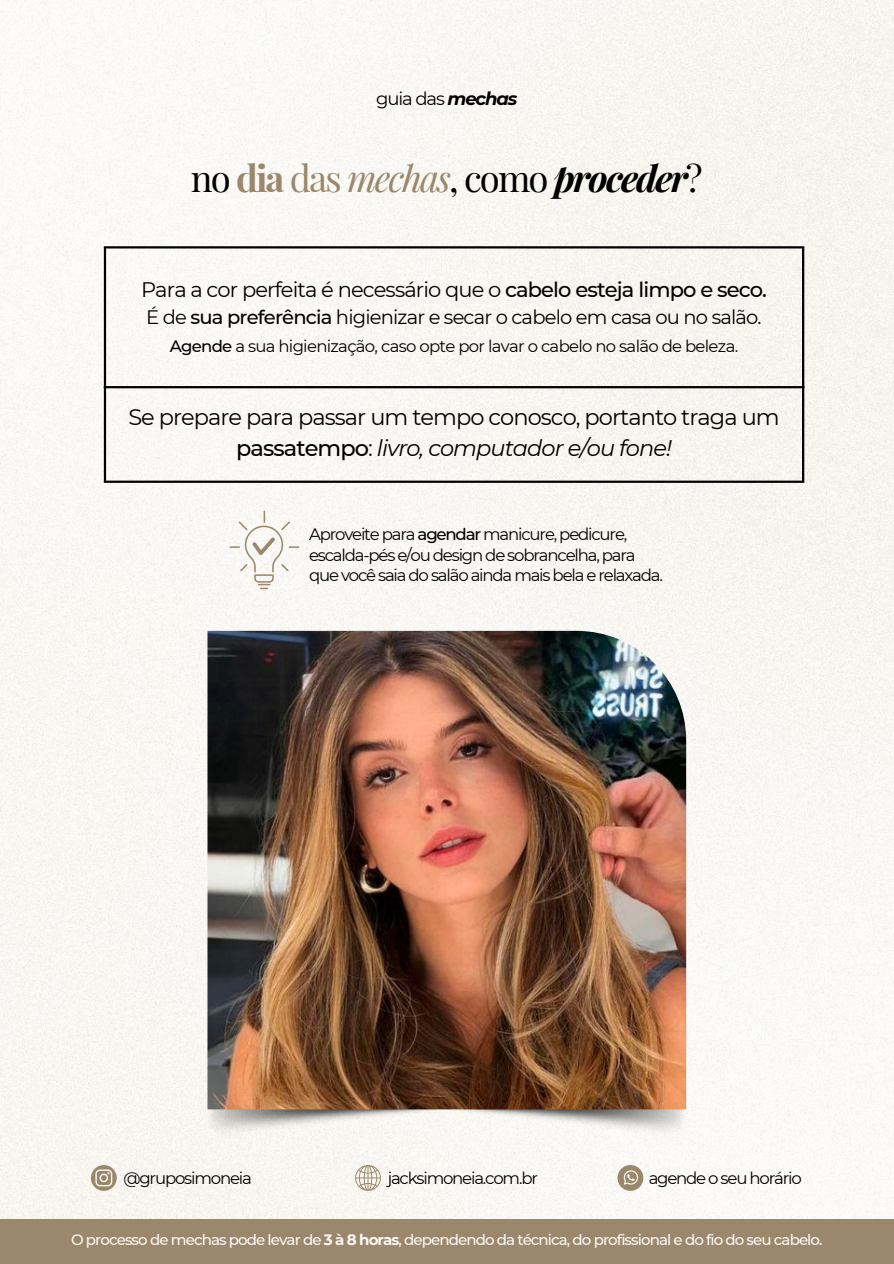
<style>
.page{position:relative;width:894px;height:1264px;background:#fff}
.page>*{position:absolute;margin:0;border:0;box-sizing:border-box;transform-origin:0 0}
.t1{font:36.45px "Playfair Display";letter-spacing:-.05em;color:#000}
.t2{font:22.5px/30.3px "Montserrat";letter-spacing:-.04em;color:#000;text-align:center}
.t3{font:21px "Montserrat";letter-spacing:-.04em;color:#000}
.t4{font:19.5px "Montserrat";letter-spacing:-.04em;color:#000}
.t5{font:18px "Montserrat";letter-spacing:-.06em;color:#000}
.t6{font:16.5px/20.2px "Montserrat";letter-spacing:-.07em;color:#000}
.t7{font:16.5px "Montserrat";letter-spacing:-.04em;color:#000}
.t8{font:500 15px "Montserrat";letter-spacing:-.06em;color:#faf8f5}
.s1{font-weight:700;font-style:italic}
.s2{font-weight:700;color:#9b886c}
.s3{color:#9b886c}
.s4{font-style:italic;color:#9b886c}
.s5{font-weight:500}
.s6{font-style:italic}
.s7{font-weight:700}
</style>
<div class="page">
<div style="left:0;top:0;width:893px;height:1219px;background:#f9f7f3"></div>
<hr style="left:104px;top:248px;width:2px;height:232px;background:#000">
<hr style="left:801px;top:248px;width:3px;height:232px;background:#000">
<hr style="left:104px;top:246px;width:700px;height:2px;background:#000">
<hr style="left:104px;top:386px;width:700px;height:2px;background:#000">
<hr style="left:104px;top:480px;width:700px;height:3px;background:#000">
<div style="left:0;top:1219px;width:893px;height:44px;background:#9b886c"></div>
<svg style="left:617px;top:1164px;width:26px;height:26px"></svg>
<svg style="left:91px;top:1164px;width:26px;height:26px"></svg>
<svg style="left:355px;top:1164px;width:26px;height:26px"></svg>
<svg style="left:229px;top:510px;width:70px;height:79px"></svg>
<img style="left:206px;top:1093px;width:481px;height:51px">
<img style="left:207px;top:631px;width:479px;height:478px">
<p class="t5" style="left:376px;top:88px;width:143px">guia das <span class="s1">mechas</span></p>
<h1 class="t1" style="left:191px;top:152px;width:513px">no <span class="s2">dia</span> <span class="s3">das</span> <span class="s4">mechas</span>, como <span class="s1">proceder</span>?</h1>
<p class="t3" style="left:141px;top:277px;width:627px">Para a cor perfeita é necessário que o <span class="s5">cabelo esteja limpo e seco.</span></p>
<p class="t4" style="left:146px;top:305px;width:616px">É de <span class="s5">sua preferência</span> higienizar e secar o cabelo em casa ou no salão.</p>
<p class="t7" style="left:170px;top:336px;width:570px"><span class="s5">Agende</span> a sua higienização, caso opte por lavar o cabelo no salão de beleza.</p>
<h2 class="t2" style="left:128px;top:402px;width:652px">Se prepare para passar um tempo conosco, portanto traga um <span class="s5">passatempo</span>: <span class="s6">livro, computador e/ou fone!</span></h2>
<p class="t6" style="left:309px;top:524px;width:355px">Aproveite para <span class="s5">agendar</span> manicure, pedicure, escalda-pés e/ou design de sobrancelha, para que você saia do salão ainda mais bela e relaxada.</p>
<p class="t6" style="left:123px;top:1167px;width:130px">@gruposimoneia</p>
<p class="t6" style="left:387px;top:1167px;width:152px">jacksimoneia.com.br</p>
<p class="t6" style="left:648px;top:1167px;width:155px">agende o seu horário</p>
<p class="t8" style="left:71px;top:1230px;width:752px">O processo de mechas pode levar de <span class="s7">3 à 8 horas</span>, dependendo da técnica, do profissional e do fio do seu cabelo.</p>
</div>
